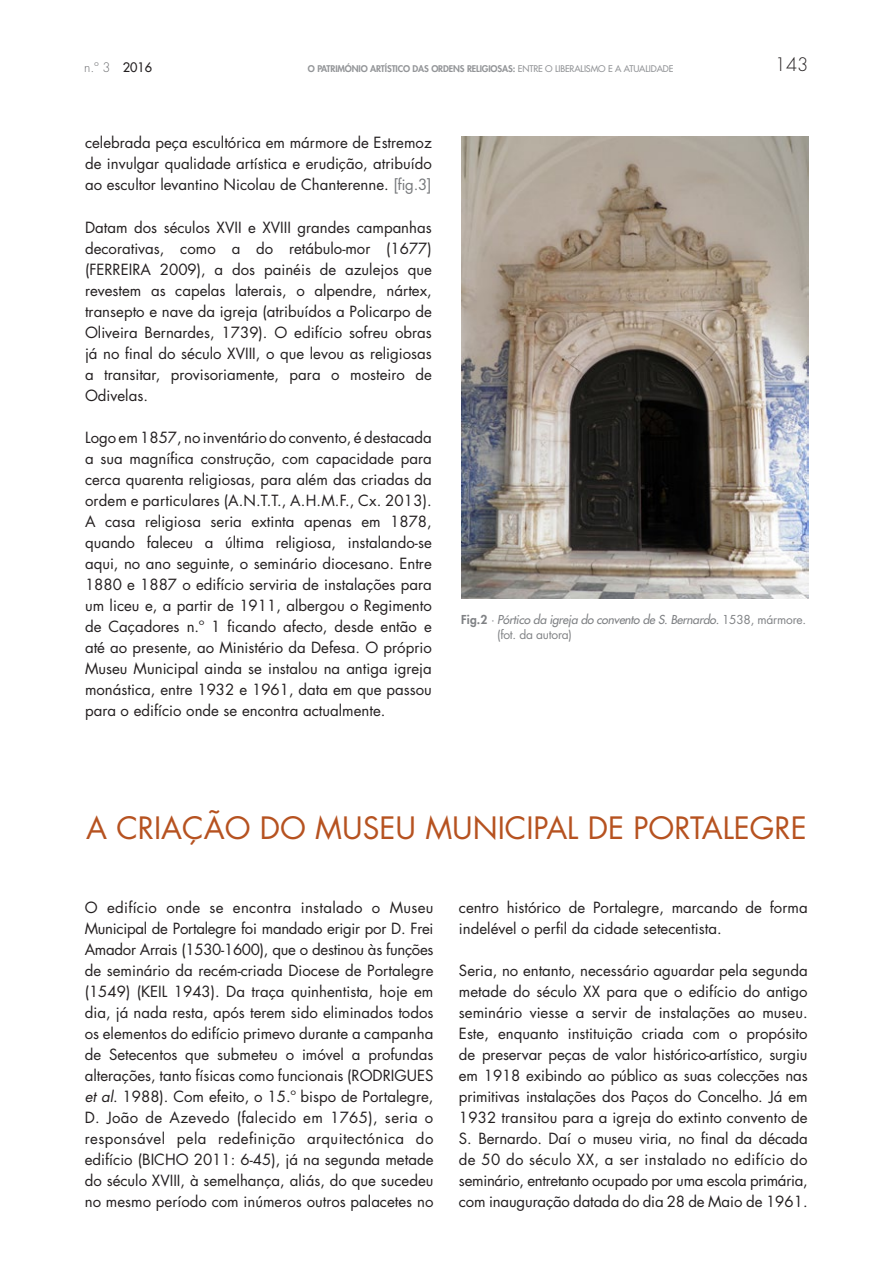
<style>
.page{position:relative;width:893px;height:1263px;background:#fff}
.page>*{position:absolute;margin:0;border:0;box-sizing:border-box;transform-origin:0 0}
.t1{font:30px "Futura Std";color:#b65220}
.t2{font:300 18px "Futura Std";color:#231f20}
.t3{font:15px/21px "Futura Std";color:#231f20;text-align:justify}
.t4{font:300 12.75px "Futura Std";color:#6c6d70}
.t5{font:italic 500 12px "Futura Std";letter-spacing:-.02em;color:#808285}
.t6{font:12px "Futura Std";letter-spacing:-.02em;color:#808285}
.t7{font:800 9px "Futura Std";letter-spacing:-.01em;color:#939598}
.s1{font-weight:500;color:#231f20}
.s2{font-weight:500}
.s3{color:#76787b}
.s4{font-weight:800;font-style:normal}
.s5{font-weight:400;font-style:normal}
.s6{font-style:italic}
</style>
<div class="page">
<img style="left:462px;top:136px;width:346px;height:462px">
<p class="t4" style="left:84px;top:59px;width:69px">n.º 3 <span class="s1">2016</span></p>
<p class="t7" style="left:308px;top:63px;width:367px">O PATRIMÓNIO ARTÍSTICO DAS ORDENS RELIGIOSAS: <span class="s2">ENTRE O LIBERALISMO E A ATUALIDADE</span></p>
<p class="t2" style="left:775px;top:53px;width:35px">143</p>
<p class="t3" style="left:85px;top:133px;width:348px">celebrada peça escultórica em mármore de Estremoz de invulgar qualidade artística e erudição, atribuído ao escultor levantino Nicolau de Chanterenne. <span class="s3">[fig.3]</span></p>
<p class="t3" style="left:85px;top:217px;width:348px">Datam dos séculos XVII e XVIII grandes campanhas decorativas, como a do retábulo-mor (1677) (FERREIRA 2009), a dos painéis de azulejos que revestem as capelas laterais, o alpendre, nártex, transepto e nave da igreja (atribuídos a Policarpo de Oliveira Bernardes, 1739). O edifício sofreu obras já no final do século XVIII, o que levou as religiosas a transitar, provisoriamente, para o mosteiro de Odivelas.</p>
<p class="t3" style="left:85px;top:427px;width:348px">Logo em 1857, no inventário do convento, é destacada a sua magnífica construção, com capacidade para cerca quarenta religiosas, para além das criadas da ordem e particulares (A.N.T.T., A.H.M.F., Cx. 2013).<br>A casa religiosa seria extinta apenas em 1878, quando faleceu a última religiosa, instalando-se aqui, no ano seguinte, o seminário diocesano. Entre 1880 e 1887 o edifício serviria de instalações para um liceu e, a partir de 1911, albergou o Regimento de Caçadores n.º 1 ficando afecto, desde então e até ao presente, ao Ministério da Defesa. O próprio Museu Municipal ainda se instalou na antiga igreja monástica, entre 1932 e 1961, data em que passou para o edifício onde se encontra actualmente.</p>
<p class="t5" style="left:461px;top:612px;width:346px"><span class="s4">Fig.2</span> <span class="s5">·</span> Pórtico da igreja do convento de S. Bernardo. <span class="s5">1538, mármore.</span></p>
<p class="t6" style="left:497px;top:627px;width:76px">(fot. da autora)</p>
<p class="t1" style="left:86px;top:809px;width:722px">A CRIAÇÃO DO MUSEU MUNICIPAL DE PORTALEGRE</p>
<p class="t3" style="left:85px;top:897px;width:350px">O edifício onde se encontra instalado o Museu Municipal de Portalegre foi mandado erigir por D. Frei Amador Arrais (1530-1600), que o destinou às funções de seminário da recém-criada Diocese de Portalegre (1549) (KEIL 1943). Da traça quinhentista, hoje em dia, já nada resta, após terem sido eliminados todos os elementos do edifício primevo durante a campanha de Setecentos que submeteu o imóvel a profundas alterações, tanto físicas como funcionais (RODRIGUES <span class="s6">et al</span>. 1988). Com efeito, o 15.º bispo de Portalegre, D. João de Azevedo (falecido em 1765), seria o responsável pela redefinição arquitectónica do edifício (BICHO 2011: 6-45), já na segunda metade do século XVIII, à semelhança, aliás, do que sucedeu no mesmo período com inúmeros outros palacetes no</p>
<p class="t3" style="left:459px;top:897px;width:350px">centro histórico de Portalegre, marcando de forma indelével o perfil da cidade setecentista.</p>
<p class="t3" style="left:459px;top:960px;width:350px">Seria, no entanto, necessário aguardar pela segunda metade do século XX para que o edifício do antigo seminário viesse a servir de instalações ao museu.<br>Este, enquanto instituição criada com o propósito de preservar peças de valor histórico-artístico, surgiu em 1918 exibindo ao público as suas colecções nas primitivas instalações dos Paços do Concelho. Já em 1932 transitou para a igreja do extinto convento de S. Bernardo. Daí o museu viria, no final da década de 50 do século XX, a ser instalado no edifício do seminário, entretanto ocupado por uma escola primária, com inauguração datada do dia 28 de Maio de 1961.</p>
</div>
